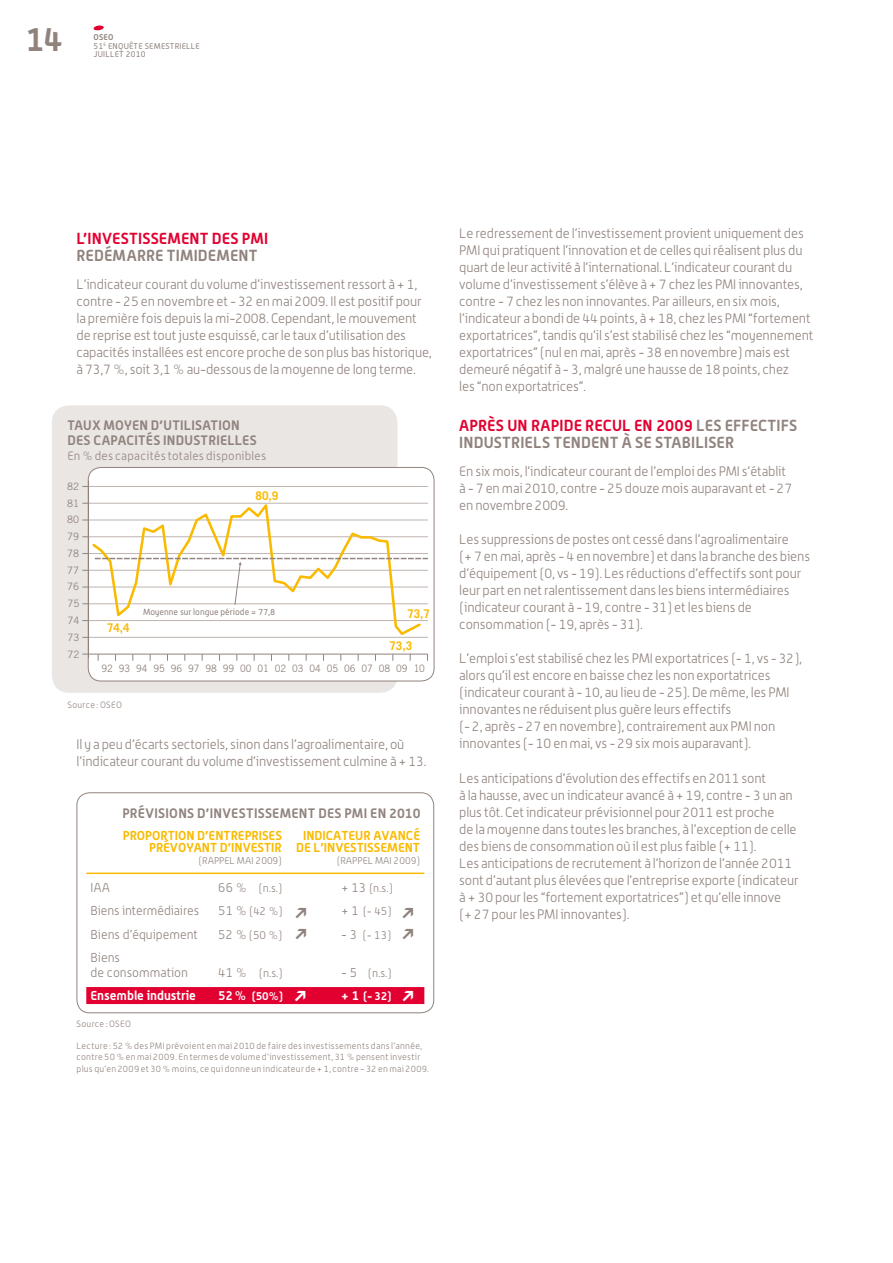
<style>
.page{position:relative;width:893px;height:1263px;background:#fff}
.page>*{position:absolute;margin:0;border:0;box-sizing:border-box;transform-origin:0 0}
.t1{font:700 33px "Alwyn";color:#90837e}
.t2{font:700 15.75px/17px "Alwyn";letter-spacing:.01em;color:#90837e}
.t3{font:700 15.75px "Alwyn";letter-spacing:.01em;color:#e20031}
.t4{font:300 13.5px/17px "Alwyn";letter-spacing:-.01em;color:#90837e}
.t5{font:700 13.5px "Alwyn";letter-spacing:.02em;color:#90837e}
.t6{font:700 12.75px/12px "Alwyn";color:#faba00;text-align:right}
.t7{font:300 12.75px/15px "Alwyn";color:#90837e}
.t8{font:700 12.75px "Alwyn";color:#fff}
.t9{font:300 12px "Alwyn";letter-spacing:.02em;color:#90837e}
.t10{font:700 12px "Trade Gothic";color:#faba00}
.t11{font:700 11.4px "Alwyn";color:#fff}
.t12{font:300 11.25px "Alwyn";color:#90837e}
.t13{font:700 11.25px "Alwyn";color:#fff}
.t14{font:10.2px "Trade Gothic";color:#90837e;scale:.92 1}
.t15{font:10.2px "Trade Gothic";color:#90837e}
.t16{font:300 9.75px "Alwyn";color:#90837e}
.t17{font:300 9px/11.2px "Alwyn";letter-spacing:.03em;color:#90837e}
.t18{font:8.7px "Alwyn";color:#90837e}
.t19{font:8.25px/8.6px "Alwyn";letter-spacing:.025em;color:#90837e}
.s1{font-weight:700}
.s2{font-size:12.75px}
.s3{color:#e20031}
</style>
<div class="page">
<svg style="left:93px;top:25px;width:11px;height:6px"></svg>
<div style="left:77px;top:792px;width:357px;height:221px;border:1px solid #90837e;border-radius:13px"></div>
<hr style="left:86px;top:872px;width:338px;height:2px;background:#faba00">
<div style="left:86px;top:987px;width:338px;height:17px;background:#e20031"></div>
<div style="left:52px;top:405px;width:345px;height:288px;background:#eae6e4;border-radius:17px"></div>
<div style="left:88px;top:467px;width:346px;height:214px;background:#fff;border-radius:13px"></div>
<div style="left:88px;top:467px;width:346px;height:214px;border:1px solid #90837e;border-radius:13px"></div>
<hr style="left:88px;top:486px;width:340px;height:1px;background:#beb4b0">
<hr style="left:88px;top:520px;width:340px;height:1px;background:#beb4b0">
<hr style="left:88px;top:536px;width:340px;height:1px;background:#beb4b0">
<hr style="left:88px;top:587px;width:340px;height:1px;background:#beb4b0">
<hr style="left:88px;top:553px;width:340px;height:1px;background:#beb4b0">
<hr style="left:88px;top:570px;width:340px;height:1px;background:#beb4b0">
<hr style="left:88px;top:603px;width:340px;height:1px;background:#beb4b0">
<hr style="left:88px;top:620px;width:340px;height:1px;background:#beb4b0">
<hr style="left:88px;top:637px;width:340px;height:1px;background:#beb4b0">
<hr style="left:88px;top:503px;width:340px;height:1px;background:#beb4b0">
<hr style="left:88px;top:480px;width:1px;height:178px;background:#90837e">
<hr style="left:88px;top:654px;width:340px;height:1px;background:#90837e">
<svg style="left:90px;top:502px;width:333px;height:135px"></svg>
<svg style="left:95px;top:558px;width:333px;height:48px"></svg>
<h1 class="t1" style="left:26px;top:19px;width:39px">14</h1>
<p class="t19" style="left:94px;top:33px;width:108px"><span class="s1">OSEO<br></span>51<sup>e</sup> enquête semestrielle</p>
<p class="t19" style="left:94px;top:50px;width:54px">juillet 2010</p>
<p class="t3" style="left:77px;top:229px;width:191px">L’INVESTISSEMENT DES PMI</p>
<p class="t2" style="left:77px;top:247px;width:183px">REDÉMARRE TIMIDEMENT</p>
<p class="t4" style="left:77px;top:276px;width:357px">L’indicateur courant du volume d’investissement ressort à + 1, contre - 25 en novembre et - 32 en mai 2009. Il est positif pour la première fois depuis la mi-2008. Cependant, le mouvement de reprise est tout juste esquissé, car le taux d’utilisation des capacités installées est encore proche de son plus bas historique, à 73,7 %, soit 3,1 % au-dessous de la moyenne de long terme.</p>
<p class="t5" style="left:67px;top:417px;width:10px">TAUX</p>
<p class="t5" style="left:104px;top:417px;width:30px">MOYEN</p>
<p class="t5" style="left:151px;top:417px;width:20px">D’UTILI</p>
<p class="t5" style="left:195px;top:417px;width:44px">SATION</p>
<p class="t5" style="left:67px;top:432px;width:35px">DE S CAPACITÉ</p>
<p class="t5" style="left:153px;top:432px;width:18px">S INDU</p>
<p class="t5" style="left:193px;top:432px;width:16px">STRIELLE</p>
<p class="t5" style="left:250px;top:432px;width:8px">S</p>
<p class="t9" style="left:67px;top:449px;width:200px">En % des capacités totales disponibles</p>
<p class="t15" style="left:67px;top:480px;width:14px">82</p>
<p class="t15" style="left:67px;top:497px;width:14px">81</p>
<p class="t15" style="left:67px;top:513px;width:14px">80</p>
<p class="t15" style="left:67px;top:530px;width:14px">79</p>
<p class="t15" style="left:67px;top:547px;width:14px">78</p>
<p class="t15" style="left:67px;top:564px;width:14px">77</p>
<p class="t15" style="left:67px;top:581px;width:14px">76</p>
<p class="t15" style="left:68px;top:597px;width:14px">75</p>
<p class="t15" style="left:68px;top:614px;width:14px">74</p>
<p class="t15" style="left:68px;top:631px;width:14px">73</p>
<p class="t15" style="left:68px;top:648px;width:14px">72</p>
<p class="t10" style="left:256px;top:488px;width:24px">80,9</p>
<p class="t10" style="left:107px;top:620px;width:24px">74,4</p>
<p class="t18" style="left:143px;top:606px;width:134px">Moyenne sur longue période = 77,8</p>
<p class="t10" style="left:407px;top:606px;width:24px">73,7</p>
<p class="t10" style="left:389px;top:638px;width:24px">73,3</p>
<p class="t14" style="left:101px;top:662px;width:353px">92 93 94 95 96 97 98 99 00 01 02 03 04 05 06 07 08 09 10</p>
<p class="t17" style="left:67px;top:699px;width:56px">Source : OSEO</p>
<p class="t4" style="left:77px;top:735px;width:352px">Il y a peu d’écarts sectoriels, sinon dans l’agroalimentaire, où l’indicateur courant du volume d’investissement culmine à + 13.</p>
<p class="t5" style="left:122px;top:805px;width:300px">PRÉVISIONS D’INVESTISSEMENT DES PMI EN 2010</p>
<p class="t6" style="left:123px;top:829px;width:299px">PROPORTION D’ENTREPRISES INDICATEUR AVANCÉ<br>PRÉVOYANT D’INVESTIR DE L’INVESTISSEMENT</p>
<p class="t16" style="left:199px;top:855px;width:10px">(rappel</p>
<p class="t16" style="left:237px;top:855px;width:47px">MAI 2009)</p>
<p class="t16" style="left:337px;top:855px;width:10px">(rappel</p>
<p class="t16" style="left:375px;top:855px;width:47px">MAI 2009)</p>
<p class="t7" style="left:91px;top:880px;width:21px">IAA</p>
<p class="t12" style="left:218px;top:881px;width:66px"><span class="s2">66 %</span> (n.s.)</p>
<p class="t12" style="left:341px;top:881px;width:53px"><span class="s2">+ 13</span> (n.s.)</p>
<p class="t7" style="left:91px;top:903px;width:110px">Biens intermédiaires</p>
<p class="t12" style="left:218px;top:905px;width:66px"><span class="s2">51 %</span> (42 %)</p>
<p class="t12" style="left:341px;top:905px;width:52px"><span class="s2">+ 1</span> (- 45)</p>
<p class="t7" style="left:91px;top:927px;width:109px">Biens d’équipement</p>
<p class="t12" style="left:218px;top:928px;width:66px"><span class="s2">52 %</span> (50 %)</p>
<p class="t12" style="left:341px;top:928px;width:52px"><span class="s2">- 3</span> (- 13)</p>
<p class="t7" style="left:91px;top:950px;width:99px">Biens<br>de consommation</p>
<p class="t12" style="left:218px;top:967px;width:66px"><span class="s2">41 %</span> (n.s.)</p>
<p class="t12" style="left:341px;top:967px;width:52px"><span class="s2">- 5</span> (n.s.)</p>
<p class="t8" style="left:91px;top:988px;width:107px">ENSEMBLE INDUSTRIE</p>
<p class="t13" style="left:218px;top:989px;width:66px"><span class="s2">52 %</span> (50%)</p>
<p class="t11" style="left:341px;top:989px;width:52px"><span class="s2">+ 1</span> (- 32)</p>
<p class="t17" style="left:77px;top:1018px;width:56px">Source : OSEO</p>
<p class="t17" style="left:77px;top:1040px;width:354px">Lecture : 52 % des PMI prévoient en mai 2010 de faire des investissements dans l’année, contre 50 % en mai 2009. En termes de volume d’investissement, 31 % pensent investir plus qu’en 2009 et 30 % moins, ce qui donne un indicateur de + 1, contre - 32 en mai 2009.</p>
<p class="t4" style="left:459px;top:225px;width:356px">Le redressement de l’investissement provient uniquement des PMI qui pratiquent l’innovation et de celles qui réalisent plus du quart de leur activité à l’international. L’indicateur courant du volume d’investissement s’élève à + 7 chez les PMI innovantes, contre - 7 chez les non innovantes. Par ailleurs, en six mois, l’indicateur a bondi de 44 points, à + 18, chez les PMI “fortement exportatrices”, tandis qu’il s’est stabilisé chez les “moyennement exportatrices” (nul en mai, après - 38 en novembre) mais est demeuré négatif à - 3, malgré une hausse de 18 points, chez<br>les “non exportatrices”.</p>
<p class="t2" style="left:459px;top:417px;width:338px"><span class="s3">APRÈS UN RAPIDE RECUL EN 2009</span> LES EFFECTIFS<br>INDUSTRIELS TENDENT À SE STABILISER</p>
<p class="t4" style="left:459px;top:463px;width:335px">En six mois, l’indicateur courant de l’emploi des PMI s’établit à - 7 en mai 2010, contre - 25 douze mois auparavant et - 27 en novembre 2009.</p>
<p class="t4" style="left:459px;top:531px;width:352px">Les suppressions de postes ont cessé dans l’agroalimentaire<br>(+ 7 en mai, après - 4 en novembre) et dans la branche des biens d’équipement (0, vs - 19). Les réductions d’effectifs sont pour leur part en net ralentissement dans les biens intermédiaires (indicateur courant à - 19, contre - 31) et les biens de consommation (- 19, après - 31).</p>
<p class="t4" style="left:459px;top:650px;width:344px">L’emploi s’est stabilisé chez les PMI exportatrices (- 1, vs - 32), alors qu’il est encore en baisse chez les non exportatrices (indicateur courant à - 10, au lieu de - 25). De même, les PMI innovantes ne réduisent plus guère leurs effectifs<br>(- 2, après - 27 en novembre), contrairement aux PMI non innovantes (- 10 en mai, vs - 29 six mois auparavant).</p>
<p class="t4" style="left:459px;top:769px;width:341px">Les anticipations d’évolution des effectifs en 2011 sont<br>à la hausse, avec un indicateur avancé à + 19, contre - 3 un an plus tôt. Cet indicateur prévisionnel pour 2011 est proche<br>de la moyenne dans toutes les branches, à l’exception de celle des biens de consommation où il est plus faible (+ 11).<br>Les anticipations de recrutement à l’horizon de l’année 2011 sont d’autant plus élevées que l’entreprise exporte (indicateur à + 30 pour les “fortement exportatrices”) et qu’elle innove<br>(+ 27 pour les PMI innovantes).</p>
</div>
